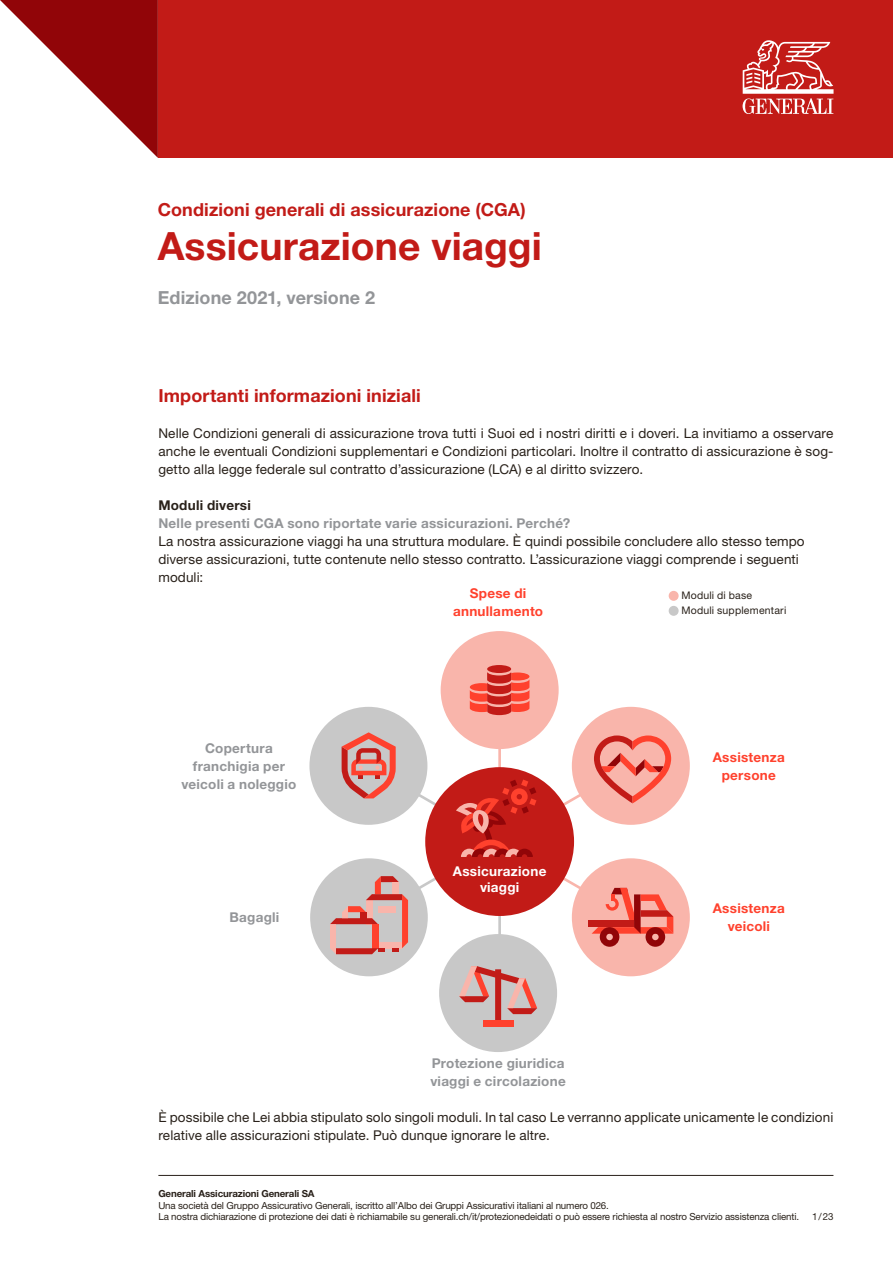
<style>
.page{position:relative;width:893px;height:1263px;background:#fff}
.page>*{position:absolute;margin:0;border:0;box-sizing:border-box;transform-origin:0 0}
.t1{font:700 39px "Helvetica Neue LT Std";color:#c21b17}
.t2{font:700 18px "Helvetica Neue LT Std";letter-spacing:.005em;color:#c21b17}
.t3{font:700 18px "Helvetica Neue LT Std";letter-spacing:.005em;color:#939598}
.t4{font:13.5px/18px "Helvetica Neue LT Std";letter-spacing:.01em;color:#29211a}
.t5{font:700 13.5px/18px "Helvetica Neue LT Std";letter-spacing:.02em;color:#939598}
.t6{font:700 13.5px/18px "Helvetica Neue LT Std";letter-spacing:.02em;color:#ff412d;text-align:center}
.t7{font:700 13.5px/16.5px "Helvetica Neue LT Std";letter-spacing:.02em;color:#fff;text-align:center}
.t8{font:700 13.5px "Helvetica Neue LT Std";letter-spacing:.02em;color:#29211a}
.t9{font:10.5px/15px "Helvetica Neue LT Std";letter-spacing:.02em;color:#29211a}
.t10{font:9.75px/11.7px "Helvetica Neue LT Std";letter-spacing:-.015em;color:#29211a}
.t11{font:700 9.75px "Helvetica Neue LT Std";letter-spacing:-.015em;color:#29211a}
</style>
<div class="page">
<div style="left:158px;top:0;width:735px;height:158px;background:#c21b17"></div>
<svg style="left:742px;top:40px;width:91px;height:74px"></svg>
<svg style="left:0;top:0;width:158px;height:158px"></svg>
<hr style="left:158px;top:1175px;width:675px;height:1px;background:#29211a">
<div style="left:573px;top:708px;width:116px;height:115px;background:#f9b5ab;border-radius:50%"></div>
<div style="left:573px;top:859px;width:116px;height:116px;background:#f9b5ab;border-radius:50%"></div>
<div style="left:442px;top:632px;width:115px;height:116px;background:#f9b5ab;border-radius:50%"></div>
<div style="left:487px;top:665px;width:24px;height:8px;background:#c21b17;border-radius:50%"></div>
<svg style="left:470px;top:672px;width:59px;height:43px"></svg>
<div style="left:440px;top:935px;width:116px;height:116px;background:#c8c8c8;border-radius:50%"></div>
<svg style="left:459px;top:966px;width:78px;height:54px"></svg>
<div style="left:483px;top:1020px;width:30px;height:6px;background:#ff412d"></div>
<div style="left:311px;top:859px;width:116px;height:116px;background:#c8c8c8;border-radius:50%"></div>
<div style="left:311px;top:708px;width:115px;height:115px;background:#c8c8c8;border-radius:50%"></div>
<svg style="left:330px;top:732px;width:343px;height:222px"></svg>
<div style="left:669px;top:592px;width:9px;height:8px;background:#f9b5ab;border-radius:50%"></div>
<div style="left:669px;top:591px;width:10px;height:10px;border:2px solid #f9b5ab;border-radius:50%"></div>
<div style="left:669px;top:607px;width:9px;height:8px;background:#c8c8c8;border-radius:50%"></div>
<div style="left:669px;top:606px;width:10px;height:10px;border:2px solid #c8c8c8;border-radius:50%"></div>
<h2 class="t2" style="left:158px;top:199px;width:369px">Condizioni generali di assicurazione (CGA)</h2>
<h1 class="t1" style="left:158px;top:222px;width:385px">Assicurazione viaggi</h1>
<h2 class="t3" style="left:158px;top:286px;width:219px">Edizione 2021, versione 2</h2>
<h2 class="t2" style="left:158px;top:384px;width:264px">Importanti informazioni iniziali</h2>
<p class="t4" style="left:158px;top:424px;width:676px;text-align:justify">Nelle Condizioni generali di assicurazione trova tutti i Suoi ed i nostri diritti e i doveri. La invitiamo a osservare anche le eventuali Condizioni supplementari e Condizioni particolari. Inoltre il contratto di assicurazione è sog&shy;getto alla legge federale sul contratto d’assicurazione (LCA) e al diritto svizzero.</p>
<p class="t8" style="left:158px;top:496px;width:94px">Moduli diversi</p>
<p class="t5" style="left:158px;top:513px;width:414px">Nelle presenti CGA sono riportate varie assicurazioni. Perché?</p>
<p class="t4" style="left:158px;top:532px;width:648px">La nostra assicurazione viaggi ha una struttura modulare. È quindi possibile concludere allo stesso tempo diverse assicurazioni, tutte contenute nello stesso contratto. L’assicurazione viaggi comprende i seguenti moduli:</p>
<p class="t5" style="left:182px;top:738px;width:116px;text-align:center">Copertura franchigia per veicoli a noleggio</p>
<p class="t6" style="left:453px;top:583px;width:92px">Spese di annullamento</p>
<p class="t9" style="left:681px;top:588px;width:106px">Moduli di base<br>Moduli supplementari</p>
<p class="t7" style="left:453px;top:862px;width:95px">Assicurazione viaggi</p>
<p class="t6" style="left:713px;top:747px;width:73px">Assistenza persone</p>
<p class="t5" style="left:230px;top:908px;width:51px">Bagagli</p>
<p class="t6" style="left:713px;top:899px;width:73px">Assistenza veicoli</p>
<p class="t5" style="left:430px;top:1054px;width:137px">Protezione giuridica viaggi e circolazione</p>
<p class="t4" style="left:158px;top:1108px;width:676px">È possibile che Lei abbia stipulato solo singoli moduli. In tal caso Le verranno applicate unicamente le condizioni relative alle assicurazioni stipulate. Può dunque ignorare le altre.</p>
<p class="t11" style="left:158px;top:1187px;width:158px">Generali Assicurazioni Generali SA</p>
<p class="t10" style="left:158px;top:1199px;width:642px">Una società del Gruppo Assicurativo Generali, iscritto all’Albo dei Gruppi Assicurativi italiani al numero 026.<br>La nostra dichiarazione di protezione dei dati è richiamabile su generali.ch/it/protezionedeidati o può essere richiesta al nostro Servizio assistenza clienti.</p>
<p class="t10" style="left:812px;top:1211px;width:23px">1/23</p>
</div>
